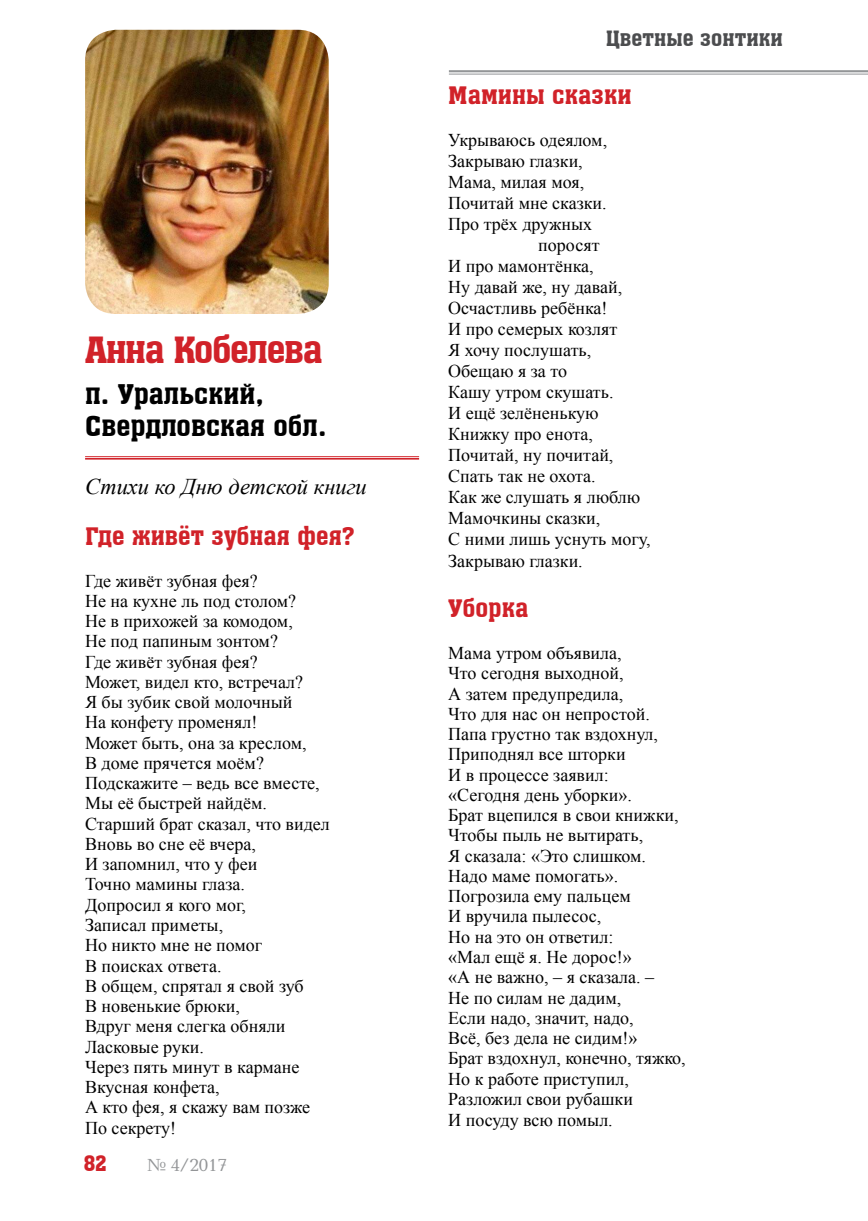
<style>
.page{position:relative;width:868px;height:1221px;background:#fff}
.page>*{position:absolute;margin:0;border:0;box-sizing:border-box;transform-origin:0 0}
.t1{font:36px "a Assuan";letter-spacing:-.04em;color:#d12229}
.t2{font:27px/32.4px "a Assuan";color:#000}
.t3{font:24px "a Assuan";color:#d12229}
.t4{font:italic 22.5px "Times New Roman";color:#000}
.t5{font:21px "a Assuan";color:#4c4d4f}
.t6{font:21px "a Assuan";color:#d12229}
.t7{font:18px/20.2px "Times New Roman";color:#000}
.t8{font:18px "Baltica C";color:#939597}
</style>
<div class="page">
<hr style="left:449px;top:70px;width:418px;height:2px;background:#939597">
<hr style="left:449px;top:74px;width:418px;height:1px;background:#939597">
<img style="left:85px;top:30px;width:244px;height:284px">
<hr style="left:85px;top:456px;width:334px;height:1px;background:#d12229">
<hr style="left:85px;top:458px;width:334px;height:1px;background:#d12229">
<h1 class="t1" style="left:85px;top:330px;width:239px">Анна Кобелева</h1>
<h2 class="t2" style="left:85px;top:378px;width:243px">п. Уральский,<br>Свердловская обл.</h2>
<p class="t4" style="left:85px;top:471px;width:283px">Стихи ко Дню детской книги</p>
<h3 class="t3" style="left:85px;top:523px;width:271px">Где живёт зубная фея?</h3>
<p class="t7" style="left:85px;top:570px;width:246px">Где живёт зубная фея?<br>Не на кухне ль под столом?<br>Не в прихожей за комодом,<br>Не под папиным зонтом?<br>Где живёт зубная фея?<br>Может, видел кто, встречал?<br>Я бы зубик свой молочный<br>На конфету променял!<br>Может быть, она за креслом,<br>В доме прячется моём?<br>Подскажите – ведь все вместе,<br>Мы её быстрей найдём.<br>Старший брат сказал, что видел<br>Вновь во сне её вчера,<br>И запомнил, что у феи<br>Точно мамины глаза.<br>Допросил я кого мог,<br>Записал приметы,<br>Но никто мне не помог<br>В поисках ответа.<br>В общем, спрятал я свой зуб<br>В новенькие брюки,<br>Вдруг меня слегка обняли<br>Ласковые руки.<br>Через пять минут в кармане<br>Вкусная конфета,<br>А кто фея, я скажу вам позже<br>По секрету!</p>
<p class="t6" style="left:84px;top:1151px;width:25px">82</p>
<p class="t8" style="left:147px;top:1153px;width:82px">№ 4/2017</p>
<p class="t5" style="left:605px;top:27px;width:179px">Цветные зонтики</p>
<h3 class="t3" style="left:448px;top:82px;width:185px">Мамины сказки</h3>
<p class="t7" style="left:448px;top:129px;width:160px">Укрываюсь одеялом,</p>
<p class="t7" style="left:448px;top:150px;width:136px">Закрываю глазки,</p>
<p class="t7" style="left:448px;top:171px;width:137px">Мама, милая моя,</p>
<p class="t7" style="left:448px;top:192px;width:160px">Почитай мне сказки.</p>
<p class="t7" style="left:448px;top:213px;width:145px">Про трёх дружных</p>
<p class="t7" style="left:538px;top:234px;width:63px">поросят</p>
<p class="t7" style="left:448px;top:255px;width:147px">И про мамонтёнка,</p>
<p class="t7" style="left:448px;top:276px;width:175px">Ну давай же, ну давай,</p>
<p class="t7" style="left:448px;top:297px;width:161px">Осчастливь ребёнка!</p>
<p class="t7" style="left:448px;top:319px;width:170px">И про семерых козлят</p>
<p class="t7" style="left:448px;top:340px;width:144px">Я хочу послушать,</p>
<p class="t7" style="left:448px;top:361px;width:120px">Обещаю я за то</p>
<p class="t7" style="left:448px;top:382px;width:167px">Кашу утром скушать.</p>
<p class="t7" style="left:448px;top:403px;width:152px">И ещё зелёненькую</p>
<p class="t7" style="left:448px;top:424px;width:146px">Книжку про енота,</p>
<p class="t7" style="left:448px;top:445px;width:167px">Почитай, ну почитай,</p>
<p class="t7" style="left:448px;top:466px;width:149px">Спать так не охота.</p>
<p class="t7" style="left:448px;top:487px;width:193px">Как же слушать я люблю</p>
<p class="t7" style="left:448px;top:508px;width:154px">Мамочкины сказки,</p>
<p class="t7" style="left:448px;top:529px;width:204px">С ними лишь уснуть могу,</p>
<p class="t7" style="left:448px;top:550px;width:136px">Закрываю глазки.</p>
<h3 class="t3" style="left:448px;top:595px;width:82px">Уборка</h3>
<p class="t7" style="left:448px;top:642px;width:239px">Мама утром объявила,<br>Что сегодня выходной,<br>А затем предупредила,<br>Что для нас он непростой.<br>Папа грустно так вздохнул,<br>Приподнял все шторки<br>И в процессе заявил:<br>«Сегодня день уборки».<br>Брат вцепился в свои книжки,<br>Чтобы пыль не вытирать,<br>Я сказала: «Это слишком.<br>Надо маме помогать».<br>Погрозила ему пальцем<br>И вручила пылесос,<br>Но на это он ответил:<br>«Мал ещё я. Не дорос!»<br>«А не важно, – я сказала. –<br>Не по силам не дадим,<br>Если надо, значит, надо,<br>Всё, без дела не сидим!»<br>Брат вздохнул, конечно, тяжко,<br>Но к работе приступил,<br>Разложил свои рубашки<br>И посуду всю помыл.</p>
</div>
